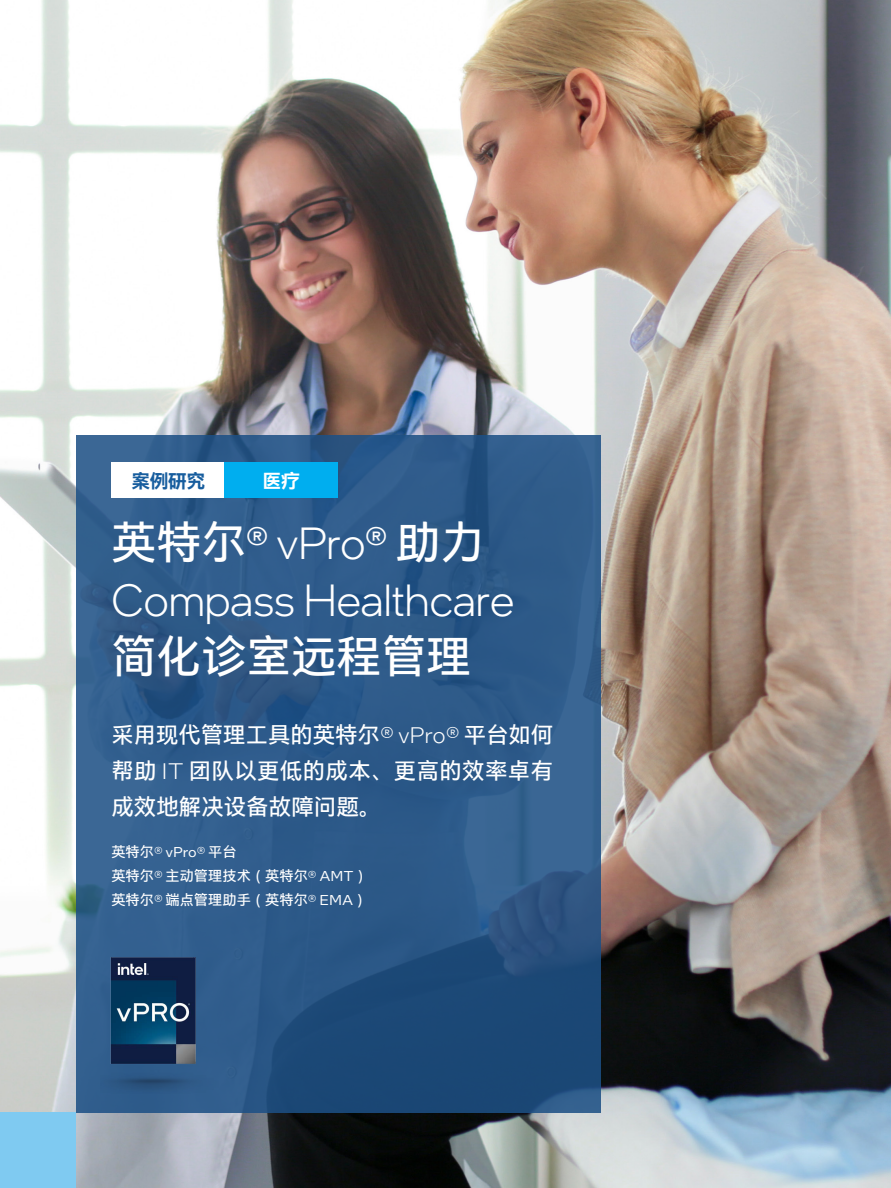
<style>
.page{position:relative;width:891px;height:1188px;background:#fff}
.page>*{position:absolute;margin:0;border:0;box-sizing:border-box;transform-origin:0 0}
.Main_Title{font:300 45px/57px "Intel One Display";color:#fff}
.Main_Title-2{font:22.5px/36px "Intel Clear Hans";color:#fff;text-align:justify}
.ProdName_-_Product_N{font:700 18.9px "Intel Clear Hans";color:#175d9e}
.ProdName_-_Product_N-2{font:700 18.9px "Intel Clear Hans";color:#fff}
.CopyHeaderBlue{font:14.25px "Intel Clear Hans";color:#fff}
.CopyHeaderBlue-2{font:14.25px "Intel One Text";color:#fff}
.s1{font-family:"Intel Clear Hans";font-weight:400}
.s2{font-family:"Intel One Text";font-weight:300}
.s3{font-family:"Intel Clear Hans"}
.s4{font-family:"Intel One Text"}
</style>
<div class="page">
<img style="left:0;top:0;width:891px;height:1188px">
<svg style="left:76px;top:435px;width:524px;height:677px;background:#2c5887"></svg>
<div style="left:111px;top:462px;width:114px;height:35px;background:#fff"></div>
<div style="left:224px;top:462px;width:114px;height:35px;background:#00aeef"></div>
<div style="left:0;top:1112px;width:76px;height:76px;background:#7fcaf1"></div>
<img style="left:101px;top:951px;width:141px;height:143px">
<p class="ProdName_-_Product_N" style="left:132px;top:470px;width:75px">案例研究</p>
<p class="ProdName_-_Product_N-2" style="left:263px;top:470px;width:39px">医疗</p>
<p class="Main_Title" style="left:111px;top:514px;width:404px"><span class="s1">英特尔</span>® vPro® <span class="s1">助力<br></span>Compass Healthcare<span class="s1">简化诊室远程管理</span></p>
<p class="Main_Title-2" style="left:111px;top:717px;width:444px">采用现代管理工具的英特尔<span class="s2">® vPro®</span> 平台如何帮助 <span class="s2">IT</span> 团队以更低的成本、更高的效率卓有成效地解决设备故障问题。</p>
<p class="CopyHeaderBlue-2" style="left:111px;top:843px;width:127px"><span class="s3">英特尔</span>® vPro® <span class="s3">平台</span></p>
<p class="CopyHeaderBlue" style="left:111px;top:868px;width:258px">英特尔<span class="s4">®</span> 主动管理技术（英特尔<span class="s4">® AMT</span>）</p>
<p class="CopyHeaderBlue" style="left:111px;top:892px;width:258px">英特尔<span class="s4">®</span> 端点管理助手（英特尔<span class="s4">® EMA</span>）</p>
</div>
